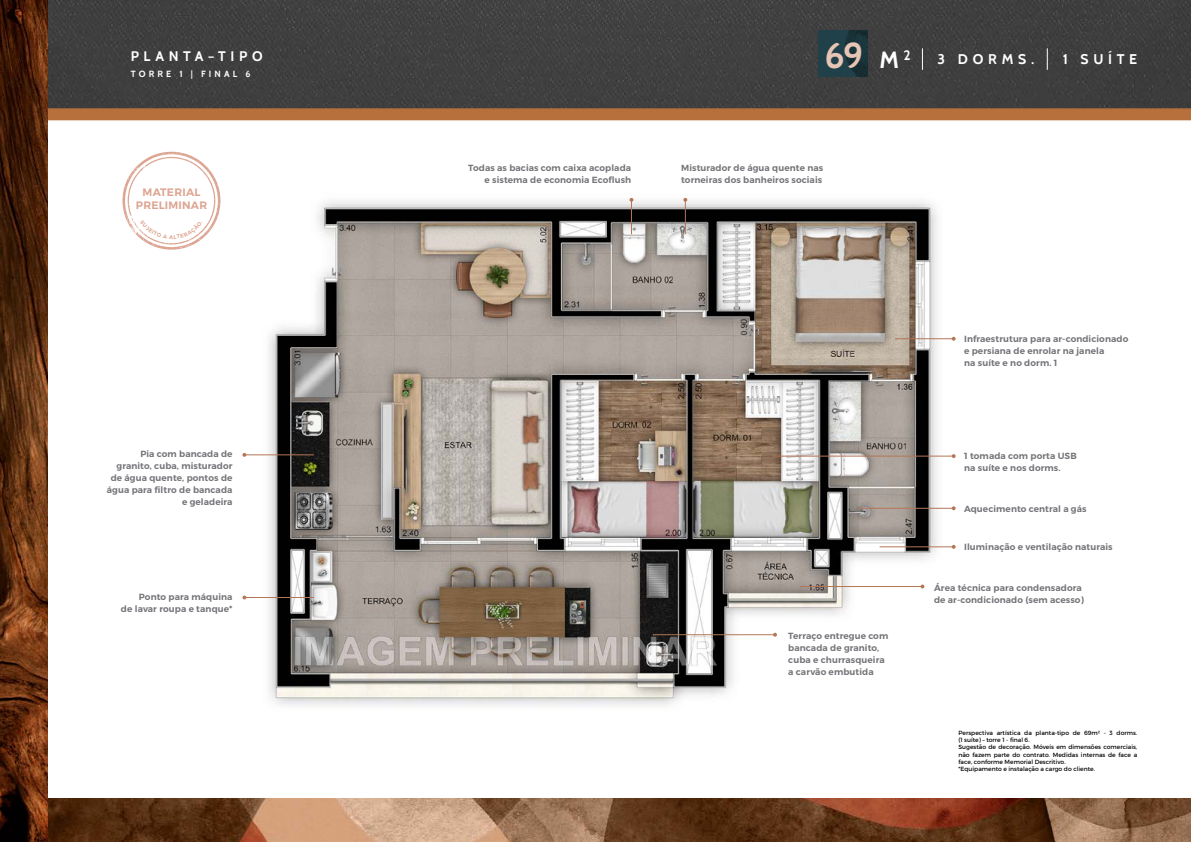
<style>
.page{position:relative;width:1191px;height:842px;background:#fff}
.page>*{position:absolute;margin:0;border:0;box-sizing:border-box;transform-origin:0 0}
.t1{font:36px "Alvesto";color:#e8c6b5}
.t2{font:14.1px "Alvesto";letter-spacing:.33em;color:#fff}
.t3{font:13.9px "Alvesto";letter-spacing:.33em;color:#fff}
.t4{font:600 10.8px/12.4px "Montserrat";letter-spacing:.02em;color:#ba4923;text-align:center}
.t5{font:9px "Alvesto";letter-spacing:.345em;color:#fff}
.t6{font:600 8.9px/12px "Montserrat";letter-spacing:.01em;color:#757378}
.t7{font:6px/7.2px "Montserrat";color:#000}
.s1{font-size:23.5px;color:#fff}
</style>
<div class="page">
<div style="left:48px;top:0;width:1143px;height:108px;background:#3f3f3f"></div>
<img style="left:48px;top:799px;width:1143px;height:43px">
<svg style="left:48px;top:108px;width:1143px;height:12px"></svg>
<img style="left:249px;top:197px;width:707px;height:510px">
<div style="left:818px;top:31px;width:50px;height:46px;background:#20414a"></div>
<svg style="left:845px;top:31px;width:23px;height:46px"></svg>
<svg style="left:922px;top:48px;width:1px;height:22px"></svg>
<svg style="left:1047px;top:48px;width:1px;height:22px"></svg>
<hr style="left:244px;top:454px;width:70px;height:1px;background:#b57657">
<svg style="left:242px;top:453px;width:4px;height:4px"></svg>
<hr style="left:244px;top:597px;width:70px;height:1px;background:#b57657">
<svg style="left:242px;top:595px;width:4px;height:4px"></svg>
<hr style="left:653px;top:634px;width:122px;height:1px;background:#b57657">
<svg style="left:773px;top:633px;width:4px;height:4px"></svg>
<hr style="left:799px;top:586px;width:123px;height:1px;background:#b57657">
<hr style="left:879px;top:546px;width:74px;height:1px;background:#b57657">
<svg style="left:951px;top:545px;width:4px;height:4px"></svg>
<hr style="left:858px;top:508px;width:95px;height:1px;background:#b57657">
<svg style="left:951px;top:506px;width:4px;height:4px"></svg>
<hr style="left:772px;top:456px;width:181px;height:1px;background:#b57657">
<svg style="left:951px;top:454px;width:4px;height:4px"></svg>
<hr style="left:895px;top:338px;width:58px;height:1px;background:#b57657">
<svg style="left:951px;top:337px;width:4px;height:4px"></svg>
<hr style="left:685px;top:200px;width:1px;height:34px;background:#b57657">
<svg style="left:683px;top:198px;width:4px;height:4px"></svg>
<hr style="left:631px;top:200px;width:1px;height:34px;background:#b57657">
<svg style="left:629px;top:198px;width:4px;height:4px"></svg>
<img style="left:0;top:0;width:48px;height:842px">
<svg style="left:122px;top:152px;width:98px;height:98px"></svg>
<h3 class="t3" style="left:131px;top:47px;width:133px">PLANTA–TIPO</h3>
<p class="t5" style="left:131px;top:69px;width:121px">TORRE 1 | FINAL 6</p>
<p class="t4" style="left:136px;top:186px;width:73px">MATERIAL<br>PRELIMINAR</p>
<p class="t6" style="left:107px;top:448px;width:127px;text-align:right">Pia com bancada de granito, cuba, misturador de água quente, pontos de água para filtro de bancada e geladeira</p>
<p class="t6" style="left:121px;top:591px;width:113px;text-align:right">Ponto para máquina<br>de lavar roupa e tanque*</p>
<p class="t6" style="left:468px;top:162px;width:164px;text-align:right">Todas as bacias com caixa acoplada e sistema de economia Ecoflush</p>
<h1 class="t1" style="left:824px;top:34px;width:88px">69 <span class="s1">M</span><sup>2</sup></h1>
<h2 class="t2" style="left:937px;top:51px;width:98px">3 DORMS.</h2>
<h2 class="t2" style="left:1062px;top:51px;width:76px">1 SUÍTE</h2>
<p class="t6" style="left:681px;top:162px;width:144px">Misturador de água quente nas torneiras dos banheiros sociais</p>
<p class="t6" style="left:788px;top:630px;width:101px">Terraço entregue com bancada de granito, cuba e churrasqueira a carvão embutida</p>
<p class="t6" style="left:964px;top:333px;width:166px">Infraestrutura para ar-condicionado e persiana de enrolar na janela<br>na suíte e no dorm. 1</p>
<p class="t6" style="left:964px;top:450px;width:114px">1 tomada com porta USB na suíte e nos dorms.</p>
<p class="t6" style="left:964px;top:502px;width:124px">Aquecimento central a gás</p>
<p class="t6" style="left:964px;top:541px;width:150px">Iluminação e ventilação naturais</p>
<p class="t6" style="left:934px;top:581px;width:151px">Área técnica para condensadora de ar-condicionado (sem acesso)</p>
<p class="t7" style="left:958px;top:729px;width:180px">Perspectiva artística da planta-tipo de 69m² - 3 dorms. (1 suíte) – torre 1 - final 6.<br>Sugestão de decoração. Móveis em dimensões comerciais, não fazem parte do contrato. Medidas internas de face a face, conforme Memorial Descritivo.<br>*Equipamento e instalação a cargo do cliente.</p>
</div>
